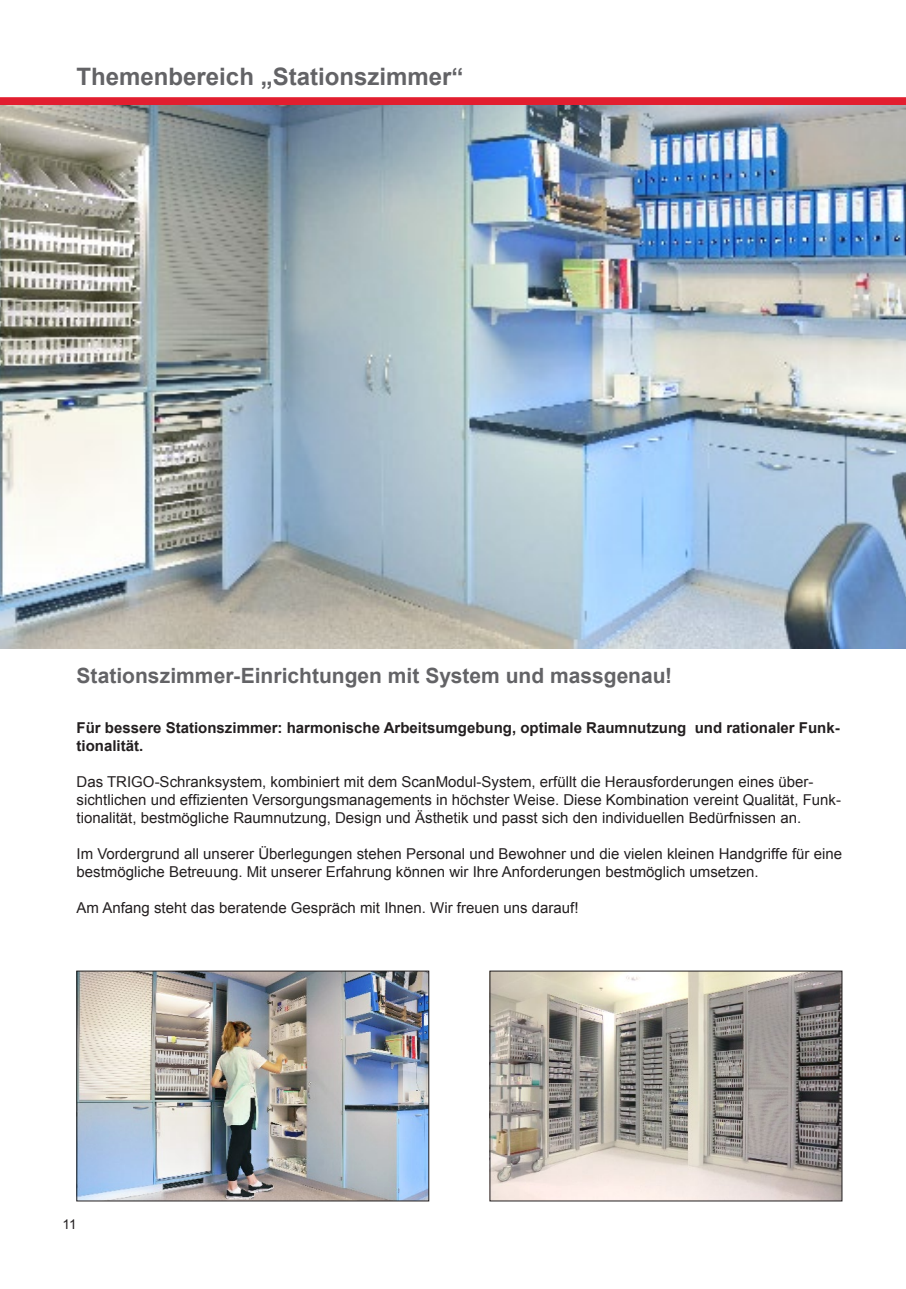
<style>
.page{position:relative;width:906px;height:1289px;background:#fff}
.page>*{position:absolute;margin:0;border:0;box-sizing:border-box;transform-origin:0 0}
.Überschrift1{font:700 24px "Arial";color:#636366}
.t1{font:700 21px "Arial";color:#636366}
.t2{font:15px/18px "Arial";color:#231f20}
.t3{font:700 15px/18px "Arial";color:#231f20}
.t4{font:13.5px "Arial";color:#231f20}
</style>
<div class="page">
<img style="left:0;top:105px;width:906px;height:543px">
<div style="left:0;top:98px;width:906px;height:7px;background:#e21e2f"></div>
<img style="left:79px;top:972px;width:348px;height:227px">
<img style="left:492px;top:972px;width:348px;height:227px">
<p class="Überschrift1" style="left:77px;top:60px;width:388px">Themenbereich „Stationszimmer“</p>
<p class="t1" style="left:77px;top:662px;width:597px">Stationszimmer-Einrichtungen mit System und massgenau!</p>
<p class="t3" style="left:77px;top:719px;width:764px">Für bessere Stationszimmer: harmonische Arbeitsumgebung, optimale Raumnutzung und rationaler Funk&shy;tionalität.</p>
<p class="t2" style="left:77px;top:773px;width:766px">Das TRIGO-Schranksystem, kombiniert mit dem ScanModul-System, erfüllt die Herausforderungen eines über&shy;sichtlichen und effizienten Versorgungsmanagements in höchster Weise. Diese Kombination vereint Qualität, Funk&shy;tionalität, bestmögliche Raumnutzung, Design und Ästhetik und passt sich den individuellen Bedürfnissen an.</p>
<p class="t2" style="left:77px;top:845px;width:767px">Im Vordergrund all unserer Überlegungen stehen Personal und Bewohner und die vielen kleinen Handgriffe für eine bestmögliche Betreuung. Mit unserer Erfahrung können wir Ihre Anforderungen bestmöglich umsetzen.</p>
<p class="t2" style="left:77px;top:899px;width:503px">Am Anfang steht das beratende Gespräch mit Ihnen. Wir freuen uns darauf!</p>
<p class="t4" style="left:63px;top:1215px;width:16px">11</p>
</div>
